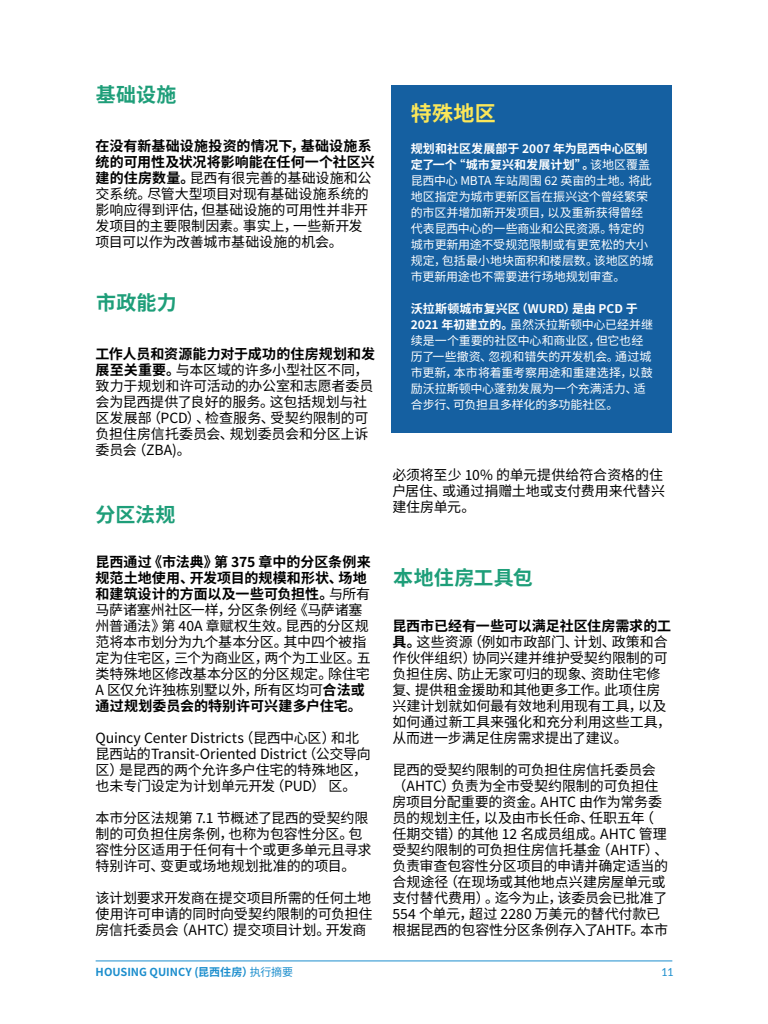
<style>
.page{position:relative;width:768px;height:1024px;background:#fff}
.page>*{position:absolute;margin:0;border:0;box-sizing:border-box;transform-origin:0 0}
.t1{font:700 21px "Noto Sans SC";color:#fbe759}
.t2{font:700 20px "Noto Sans SC";letter-spacing:.01em;color:#1e9e79}
.t3{font:14px/16px "Noto Sans SC";letter-spacing:-.01em;color:#000}
.t4{font:12px/16px "Noto Sans SC";letter-spacing:-.01em;color:#fff}
.t5{font:700 11px "Noto Sans SC";color:#1c8ecd}
.t6{font:11px "Lato";color:#1c8ecd}
.s1{font-weight:700}
.s2{font-weight:400}
</style>
<div class="page">
<div style="left:391px;top:86px;width:281px;height:347px;background:#1560a1"></div>
<hr style="left:96px;top:961px;width:576px;height:1px;background:#1c8ecd">
<h2 class="t2" style="left:96px;top:83px;width:82px">基础设施</h2>
<p class="t3" style="left:96px;top:138px;width:281px"><span class="s1">在没有新基础设施投资的情况下，基础设施系统的可用性及状况将影响能在任何一个社区兴建的住房数量。</span>昆西有很完善的基础设施和公交系统。尽管大型项目对现有基础设施系统的影响应得到评估，但基础设施的可用性并非开发项目的主要限制因素。事实上，一些新开发项目可以作为改善城市基础设施的机会。</p>
<h2 class="t2" style="left:96px;top:291px;width:82px">市政能力</h2>
<p class="t3" style="left:96px;top:346px;width:281px"><span class="s1">工作人员和资源能力对于成功的住房规划和发展至关重要。</span>与本区域的许多小型社区不同，致力于规划和许可活动的办公室和志愿者委员会为昆西提供了良好的服务。这包括规划与社区发展部（PCD）、检查服务、受契约限制的可负担住房信托委员会、规划委员会和分区上诉委员会（ZBA)。</p>
<h2 class="t2" style="left:96px;top:503px;width:82px">分区法规</h2>
<p class="t3" style="left:96px;top:554px;width:277px"><span class="s1">昆西通过《市法典》第 375 章中的分区条例来规范土地使用、开发项目的规模和形状、场地和建筑设计的方面以及一些可负担性。</span>与所有马萨诸塞州社区一样，分区条例经《马萨诸塞州普通法》第 40A 章赋权生效。昆西的分区规范将本市划分为九个基本分区。其中四个被指定为住宅区，三个为商业区，两个为工业区。五类特殊地区修改基本分区的分区规定。除住宅<br>A 区仅允许独栋别墅以外，所有区均可<span class="s1">合法或通过规划委员会的特别许可兴建多户住宅。</span></p>
<p class="t3" style="left:96px;top:730px;width:277px">Quincy Center Districts（昆西中心区）和北昆西站的Transit-Oriented District（公交导向区）是昆西的两个允许多户住宅的特殊地区，也未专门设定为计划单元开发（PUD） 区。</p>
<p class="t3" style="left:96px;top:810px;width:277px">本市分区法规第 7.1 节概述了昆西的受契约限制的可负担住房条例，也称为包容性分区。包容性分区适用于任何有十个或更多单元且寻求特别许可、变更或场地规划批准的的项目。</p>
<p class="t3" style="left:96px;top:890px;width:278px;text-align:justify">该计划要求开发商在提交项目所需的任何土地使用许可申请的同时向受契约限制的可负担住房信托委员会（AHTC）提交项目计划。开发商</p>
<h1 class="t1" style="left:411px;top:102px;width:86px">特殊地区</h1>
<p class="t4" style="left:411px;top:141px;width:244px"><span class="s1">规划和社区发展部于 2007 年为昆西中心区制定了一个“城市复兴和发展计划”。</span>该地区覆盖昆西中心 MBTA 车站周围 62 英亩的土地。将此地区指定为城市更新区旨在振兴这个曾经繁荣的市区并增加新开发项目，以及重新获得曾经代表昆西中心的一些商业和公民资源。特定的城市更新用途不受规范限制或有更宽松的大小规定，包括最小地块面积和楼层数。该地区的城市更新用途也不需要进行场地规划审查。</p>
<p class="t4" style="left:411px;top:301px;width:244px"><span class="s1">沃拉斯顿城市复兴区（WURD）是由 PCD 于<br>2021 年初建立的。</span>虽然沃拉斯顿中心已经并继续是一个重要的社区中心和商业区，但它也经历了一些撤资、忽视和错失的开发机会。通过城市更新，本市将着重考察用途和重建选择，以鼓励沃拉斯顿中心蓬勃发展为一个充满活力、适合步行、可负担且多样化的多功能社区。</p>
<p class="t3" style="left:392px;top:467px;width:274px">必须将至少 10% 的单元提供给符合资格的住户居住、或通过捐赠土地或支付费用来代替兴建住房单元。</p>
<h2 class="t2" style="left:393px;top:566px;width:141px">本地住房工具包</h2>
<p class="t3" style="left:392px;top:618px;width:280px"><span class="s1">昆西市已经有一些可以满足社区住房需求的工具。</span>这些资源（例如市政部门、计划、政策和合作伙伴组织）协同兴建并维护受契约限制的可负担住房、防止无家可归的现象、资助住宅修复、提供租金援助和其他更多工作。此项住房兴建计划就如何最有效地利用现有工具，以及如何通过新工具来强化和充分利用这些工具，从而进一步满足住房需求提出了建议。</p>
<p class="t3" style="left:392px;top:762px;width:278px">昆西的受契约限制的可负担住房信托委员会（AHTC）负责为全市受契约限制的可负担住房项目分配重要的资金。AHTC 由作为常务委员的规划主任，以及由市长任命、任职五年（任期交错）的其他 12 名成员组成。AHTC 管理受契约限制的可负担住房信托基金（AHTF）、负责审查包容性分区项目的申请并确定适当的合规途径（在现场或其他地点兴建房屋单元或支付替代费用）。迄今为止，该委员会已批准了<br>554 个单元，超过 2280 万美元的替代付款已根据昆西的包容性分区条例存入了AHTF。本市</p>
<p class="t5" style="left:96px;top:966px;width:199px">HOUSING QUINCY (昆西住房）<span class="s2">执行摘要</span></p>
<p class="t6" style="left:661px;top:966px;width:14px">11</p>
</div>
